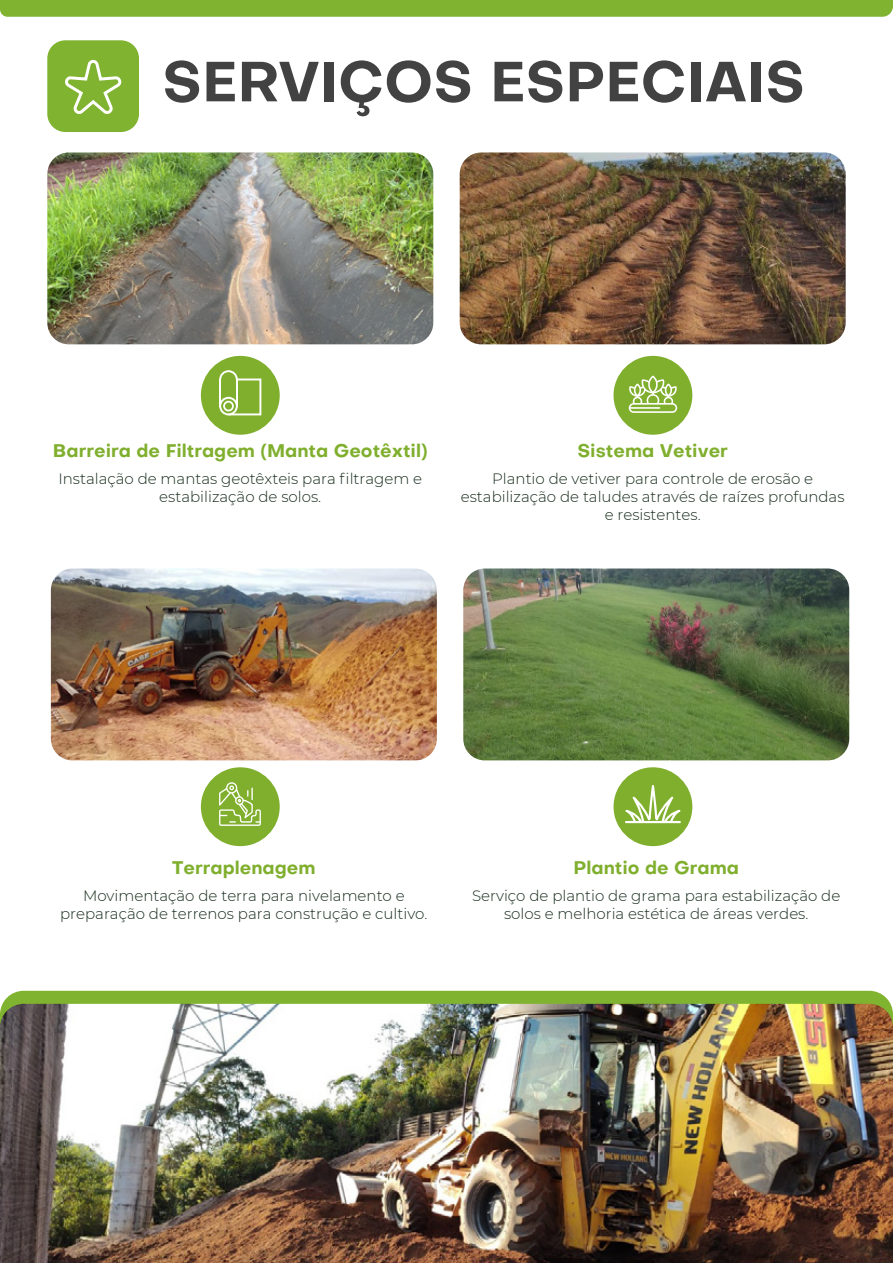
<style>
.page{position:relative;width:893px;height:1263px;background:#fff}
.page>*{position:absolute;margin:0;border:0;box-sizing:border-box;transform-origin:0 0}
.t1{font:700 55.5px "Objective";color:#424242}
.t2{font:700 18px "Objective";color:#80af2e}
.t3{font:300 15px/18px "Montserrat";color:#162b1b;text-align:center}
</style>
<div class="page">
<div style="left:201px;top:356px;width:79px;height:79px;background:#80af2e;border-radius:50%"></div>
<div style="left:613px;top:356px;width:79px;height:79px;background:#80af2e;border-radius:50%"></div>
<div style="left:201px;top:767px;width:79px;height:79px;background:#80af2e;border-radius:50%"></div>
<div style="left:613px;top:767px;width:79px;height:79px;background:#80af2e;border-radius:50%"></div>
<img style="left:51px;top:568px;width:386px;height:192px">
<img style="left:463px;top:568px;width:386px;height:192px">
<svg style="left:2px;top:991px;width:889px;height:13px;background:#82b433"></svg>
<div style="left:0;top:0;width:893px;height:17px;background:#80b32f"></div>
<img style="left:47px;top:152px;width:386px;height:192px">
<img style="left:460px;top:152px;width:386px;height:192px">
<img style="left:0;top:1004px;width:893px;height:259px">
<div style="left:47px;top:40px;width:92px;height:92px;background:#80b32f;border-radius:18px"></div>
<svg style="left:219px;top:782px;width:42px;height:44px"></svg>
<svg style="left:219px;top:370px;width:42px;height:45px"></svg>
<svg style="left:629px;top:376px;width:48px;height:37px"></svg>
<svg style="left:625px;top:785px;width:56px;height:38px"></svg>
<svg style="left:65px;top:59px;width:57px;height:55px"></svg>
<h1 class="t1" style="left:162px;top:42px;width:644px">SERVIÇOS ESPECIAIS</h1>
<p class="t2" style="left:53px;top:438px;width:376px">Barreira de Filtragem (Manta Geotêxtil)</p>
<p class="t3" style="left:58px;top:469px;width:365px">Instalação de mantas geotêxteis para filtragem e estabilização de solos.</p>
<p class="t2" style="left:577px;top:438px;width:152px">Sistema Vetiver</p>
<p class="t3" style="left:461px;top:469px;width:385px">Plantio de vetiver para controle de erosão e estabilização de taludes através de raízes profundas e resistentes.</p>
<p class="t2" style="left:172px;top:854px;width:145px">Terraplenagem</p>
<p class="t3" style="left:60px;top:886px;width:369px">Movimentação de terra para nivelamento e preparação de terrenos para construção e cultivo.</p>
<p class="t2" style="left:574px;top:854px;width:167px">Plantio de Grama</p>
<p class="t3" style="left:472px;top:886px;width:370px">Serviço de plantio de grama para estabilização de solos e melhoria estética de áreas verdes.</p>
</div>
